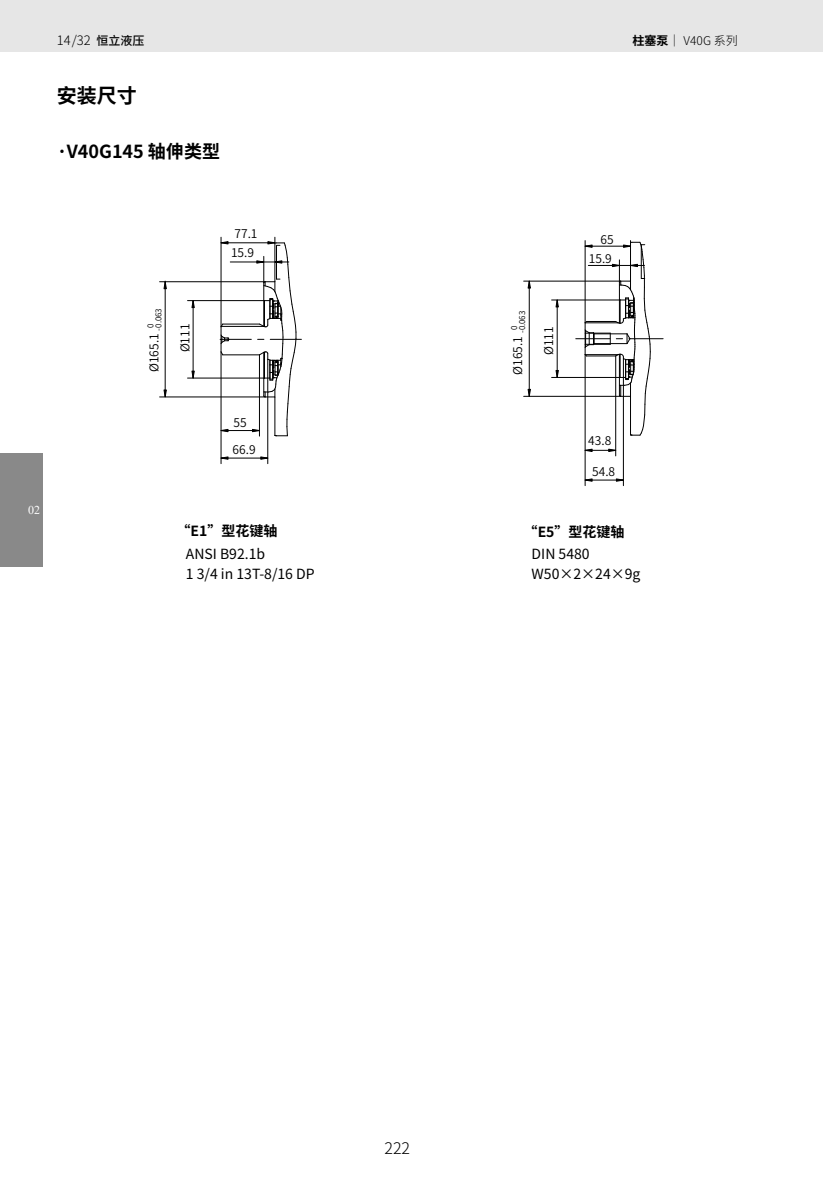
<style>
.page{position:relative;width:823px;height:1191px;background:#fff}
.page>*{position:absolute;margin:0;border:0;box-sizing:border-box;transform-origin:0 0}
.t1{font:700 20px "Noto Sans Hans";color:#000}
.t2{font:700 18px "Noto Sans Hans";color:#000}
.t3{font:300 16px "Noto Sans Hans";color:#000}
.t4{font:14px/20px "Noto Sans Hans";color:#000}
.t5{font:700 14px "Noto Sans Hans";color:#000}
.t6{font:300 13px "Noto Sans Hans";color:#000}
.t7{font:600 12px/18.6px "Noto Sans Hans";color:#000}
.t8{font:300 12px "Noto Sans Hans";color:#000}
.t9{font:12px "Times New Roman";color:#fff}
.t10{font:600 8px "Noto Sans Hans";color:#000}
.s1{font-weight:500;font-size:12px}
.s2{font-weight:700}
</style>
<div class="page">
<div style="left:0;top:0;width:822px;height:51px;background:#e6e6e6"></div>
<div style="left:0;top:454px;width:43px;height:113px;background:#898989"></div>
<svg style="left:163px;top:282px;width:4px;height:7px"></svg>
<svg style="left:163px;top:390px;width:4px;height:6px"></svg>
<svg style="left:191px;top:301px;width:2px;height:7px"></svg>
<svg style="left:221px;top:241px;width:7px;height:3px"></svg>
<svg style="left:221px;top:429px;width:7px;height:3px"></svg>
<hr style="left:222px;top:354px;width:37px;height:1px;background:#000">
<svg style="left:220px;top:323px;width:9px;height:33px"></svg>
<hr style="left:221px;top:326px;width:43px;height:1px;background:#000">
<hr style="left:222px;top:324px;width:37px;height:1px;background:#000">
<hr style="left:221px;top:458px;width:46px;height:1px;background:#000">
<hr style="left:221px;top:430px;width:38px;height:1px;background:#000">
<hr style="left:193px;top:301px;width:1px;height:77px;background:#000">
<hr style="left:159px;top:396px;width:106px;height:1px;background:#000">
<hr style="left:187px;top:378px;width:77px;height:1px;background:#000">
<hr style="left:220px;top:352px;width:1px;height:111px;background:#000">
<hr style="left:220px;top:237px;width:1px;height:90px;background:#000">
<hr style="left:267px;top:359px;width:1px;height:104px;background:#000">
<hr style="left:187px;top:300px;width:77px;height:1px;background:#000">
<hr style="left:159px;top:281px;width:106px;height:1px;background:#000">
<hr style="left:230px;top:262px;width:59px;height:1px;background:#000">
<hr style="left:221px;top:242px;width:54px;height:1px;background:#000">
<hr style="left:270px;top:339px;width:31px;height:1px;background:#000">
<hr style="left:220px;top:339px;width:31px;height:1px;background:#000">
<svg style="left:252px;top:237px;width:44px;height:199px"></svg>
<svg style="left:585px;top:449px;width:7px;height:3px"></svg>
<svg style="left:608px;top:449px;width:7px;height:3px"></svg>
<hr style="left:584px;top:480px;width:39px;height:1px;background:#000">
<hr style="left:584px;top:450px;width:31px;height:1px;background:#000">
<hr style="left:528px;top:281px;width:1px;height:115px;background:#000">
<hr style="left:165px;top:281px;width:1px;height:115px;background:#000">
<hr style="left:556px;top:300px;width:1px;height:77px;background:#000">
<hr style="left:523px;top:396px;width:97px;height:1px;background:#000">
<hr style="left:551px;top:377px;width:68px;height:1px;background:#000">
<hr style="left:584px;top:355px;width:1px;height:130px;background:#000">
<hr style="left:615px;top:356px;width:1px;height:100px;background:#000">
<hr style="left:622px;top:359px;width:1px;height:126px;background:#000">
<hr style="left:551px;top:300px;width:68px;height:1px;background:#000">
<hr style="left:523px;top:281px;width:97px;height:1px;background:#000">
<hr style="left:628px;top:338px;width:34px;height:1px;background:#000">
<hr style="left:575px;top:338px;width:34px;height:1px;background:#000">
<svg style="left:584px;top:240px;width:66px;height:196px"></svg>
<p class="t6" style="left:57px;top:33px;width:89px">14/32 <span class="s1">恒立液压</span></p>
<p class="t8" style="left:632px;top:33px;width:107px"><span class="s2">柱塞泵</span>｜ V40G 系列</p>
<h1 class="t1" style="left:57px;top:84px;width:81px">安装尺寸</h1>
<h2 class="t2" style="left:57px;top:141px;width:165px">·V40G145 轴伸类型</h2>
<p class="t9" style="left:28px;top:502px;width:13px">02</p>
<p class="t10" style="left:154px;top:331px;width:24px;rotate:-90deg">-0.063</p>
<p class="t7" style="left:145px;top:372px;width:50px;rotate:-90deg">Ø165.1 <sup>0</sup></p>
<p class="t7" style="left:176px;top:352px;width:30px;rotate:-90deg">Ø111</p>
<p class="t7" style="left:231px;top:225px;width:28px">77.1<br>15.9</p>
<p class="t7" style="left:233px;top:414px;width:15px">55</p>
<p class="t7" style="left:232px;top:441px;width:25px">66.9</p>
<p class="t10" style="left:517px;top:333px;width:24px;rotate:-90deg">-0.063</p>
<p class="t7" style="left:508px;top:374px;width:50px;rotate:-90deg">Ø165.1 <sup>0</sup></p>
<p class="t7" style="left:539px;top:355px;width:30px;rotate:-90deg">Ø111</p>
<p class="t7" style="left:588px;top:230px;width:26px;text-align:right">65<br>15.9</p>
<p class="t7" style="left:588px;top:431px;width:25px">43.8</p>
<p class="t7" style="left:592px;top:463px;width:25px">54.8</p>
<p class="t5" style="left:176px;top:522px;width:102px">“E1”型花键轴</p>
<p class="t5" style="left:523px;top:524px;width:102px">“E5”型花键轴</p>
<p class="t4" style="left:186px;top:544px;width:130px">ANSI B92.1b<br>1 3/4 in 13T-8/16 DP</p>
<p class="t4" style="left:531px;top:544px;width:110px">DIN 5480<br>W50×2×24×9g</p>
<h3 class="t3" style="left:384px;top:1139px;width:27px">222</h3>
</div>
